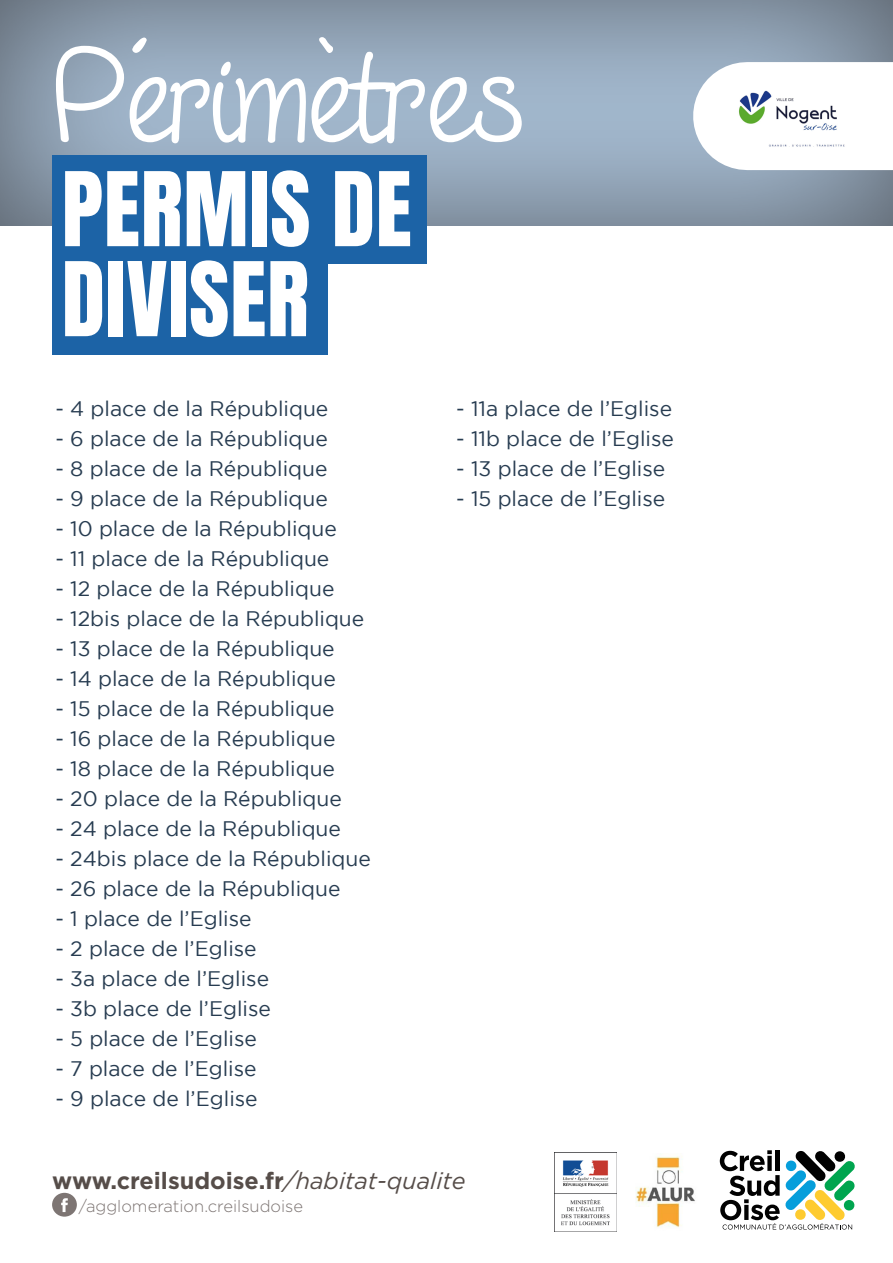
<style>
.page{position:relative;width:893px;height:1263px;background:#fff}
.page>*{position:absolute;margin:0;border:0;box-sizing:border-box;transform-origin:0 0}
.t1{font:150px "Fineliner Script";color:#fff}
.t2{font:87.45px "Anton";letter-spacing:.01em;color:#fff}
.t3{font:700 23.4px "Gotham";color:#564d49}
.t4{font:21px "Gotham";color:#273c51}
.t5{font:300 16.5px "Gotham";color:#7d7573}
.s1{font-weight:400;font-style:italic}
</style>
<div class="page">
<svg style="left:0;top:0;width:893px;height:226px;background:#92a4b7"></svg>
<svg style="left:720px;top:1150px;width:135px;height:79px"></svg>
<img style="left:636px;top:1154px;width:59px;height:74px">
<img style="left:555px;top:1152px;width:61px;height:74px">
<div style="left:747px;top:62px;width:146px;height:108px;background:#fff"></div>
<img style="left:733px;top:80px;width:112px;height:72px">
<svg style="left:52px;top:1193px;width:25px;height:23px"></svg>
<div style="left:52px;top:156px;width:375px;height:108px;background:#1c63a6"></div>
<div style="left:52px;top:244px;width:276px;height:111px;background:#1c63a6"></div>
<p class="t1" style="left:54px;top:17px;width:471px">Périmètres</p>
<p class="t2" style="left:62px;top:165px;width:351px">PERMIS DE</p>
<p class="t2" style="left:62px;top:255px;width:248px">DIVISER</p>
<p class="t4" style="left:55px;top:397px;width:275px">- 4 place de la République</p>
<p class="t4" style="left:55px;top:427px;width:274px">- 6 place de la République</p>
<p class="t4" style="left:55px;top:457px;width:274px">- 8 place de la République</p>
<p class="t4" style="left:55px;top:487px;width:274px">- 9 place de la République</p>
<p class="t4" style="left:55px;top:517px;width:283px">- 10 place de la République</p>
<p class="t4" style="left:55px;top:547px;width:276px">- 11 place de la République</p>
<p class="t4" style="left:55px;top:577px;width:281px">- 12 place de la République</p>
<p class="t4" style="left:55px;top:607px;width:310px">- 12bis place de la République</p>
<p class="t4" style="left:55px;top:637px;width:281px">- 13 place de la République</p>
<p class="t4" style="left:55px;top:667px;width:282px">- 14 place de la République</p>
<p class="t4" style="left:55px;top:697px;width:281px">- 15 place de la République</p>
<p class="t4" style="left:55px;top:727px;width:282px">- 16 place de la République</p>
<p class="t4" style="left:55px;top:757px;width:281px">- 18 place de la République</p>
<p class="t4" style="left:55px;top:787px;width:288px">- 20 place de la République</p>
<p class="t4" style="left:55px;top:817px;width:287px">- 24 place de la République</p>
<p class="t4" style="left:55px;top:847px;width:317px">- 24bis place de la République</p>
<p class="t4" style="left:55px;top:877px;width:287px">- 26 place de la République</p>
<p class="t4" style="left:55px;top:907px;width:198px">- 1 place de l’Eglise</p>
<p class="t4" style="left:55px;top:937px;width:203px">- 2 place de l’Eglise</p>
<p class="t4" style="left:55px;top:967px;width:215px">- 3a place de l’Eglise</p>
<p class="t4" style="left:55px;top:997px;width:217px">- 3b place de l’Eglise</p>
<p class="t4" style="left:55px;top:1027px;width:203px">- 5 place de l’Eglise</p>
<p class="t4" style="left:55px;top:1057px;width:203px">- 7 place de l’Eglise</p>
<p class="t4" style="left:55px;top:1087px;width:204px">- 9 place de l’Eglise</p>
<p class="t4" style="left:456px;top:397px;width:218px">- 11a place de l’Eglise</p>
<p class="t4" style="left:456px;top:427px;width:219px">- 11b place de l’Eglise</p>
<p class="t4" style="left:456px;top:457px;width:211px">- 13 place de l’Eglise</p>
<p class="t4" style="left:456px;top:487px;width:211px">- 15 place de l’Eglise</p>
<p class="t3" style="left:52px;top:1167px;width:415px">www.creilsudoise.fr<span class="s1">/habitat-qualite</span></p>
<p class="t5" style="left:79px;top:1197px;width:226px">/agglomeration.creilsudoise</p>
</div>
